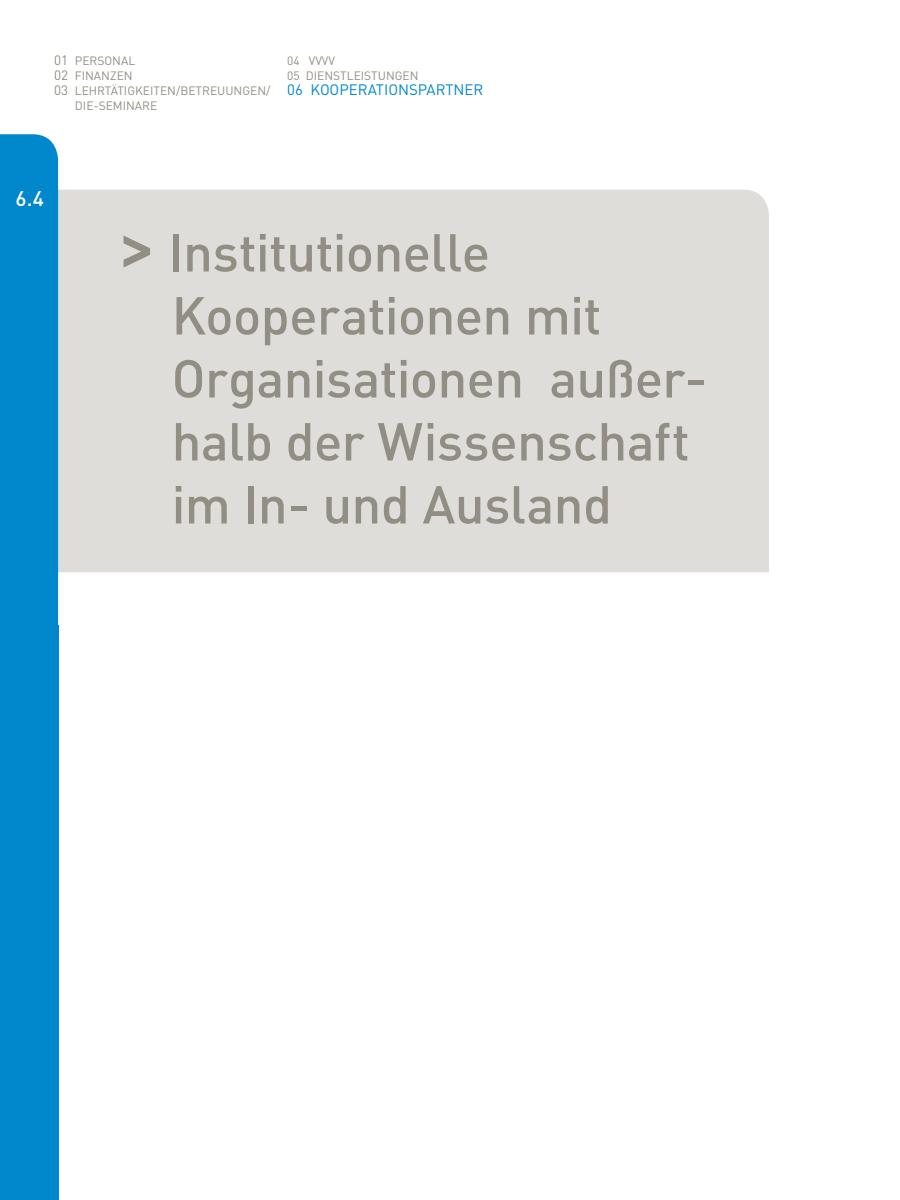
<style>
.page{position:relative;width:900px;height:1200px;background:#fff}
.page>*{position:absolute;margin:0;border:0;box-sizing:border-box;transform-origin:0 0}
.t1{font:500 52.5px/63px "DIN Pro";letter-spacing:-.01em;color:#928e83}
.t2{font:500 21px "DIN Pro";color:#fff}
.t3{font:15px "DIN Pro";color:#0087cc}
.t4{font:12px/15px "DIN Pro";color:#928e83}
.s1{font-size:13.5px}
.s2{font-size:72px}
</style>
<div class="page">
<div style="left:58px;top:190px;width:711px;height:382px;background:#deddda"></div>
<div style="left:0;top:134px;width:58px;height:491px;background:#0087cc"></div>
<div style="left:0;top:625px;width:58px;height:575px;background:#0087cc"></div>
<p class="t4" style="left:54px;top:52px;width:83px"><span class="s1">01</span> PERSONAL</p>
<p class="t4" style="left:54px;top:67px;width:80px"><span class="s1">02</span> FINANZEN</p>
<p class="t4" style="left:54px;top:82px;width:218px"><span class="s1">03</span> LEHRTÄTIGKEITEN/BETREUUNGEN/</p>
<p class="t4" style="left:75px;top:97px;width:84px">DIE-SEMINARE</p>
<p class="t4" style="left:287px;top:52px;width:133px">04 VVVV<br>05 DIENSTLEISTUNGEN</p>
<p class="t3" style="left:287px;top:78px;width:198px">06 KOOPERATIONSPARTNER</p>
<p class="t2" style="left:16px;top:181px;width:30px">6.4</p>
<p class="t1" style="left:172px;top:215px;width:537px;text-indent:-54px"><span class="s2">&gt;</span> Institutionelle<br>Kooperationen mit<br>Organisationen außer&shy;halb der Wissenschaft im In- und Ausland</p>
</div>
